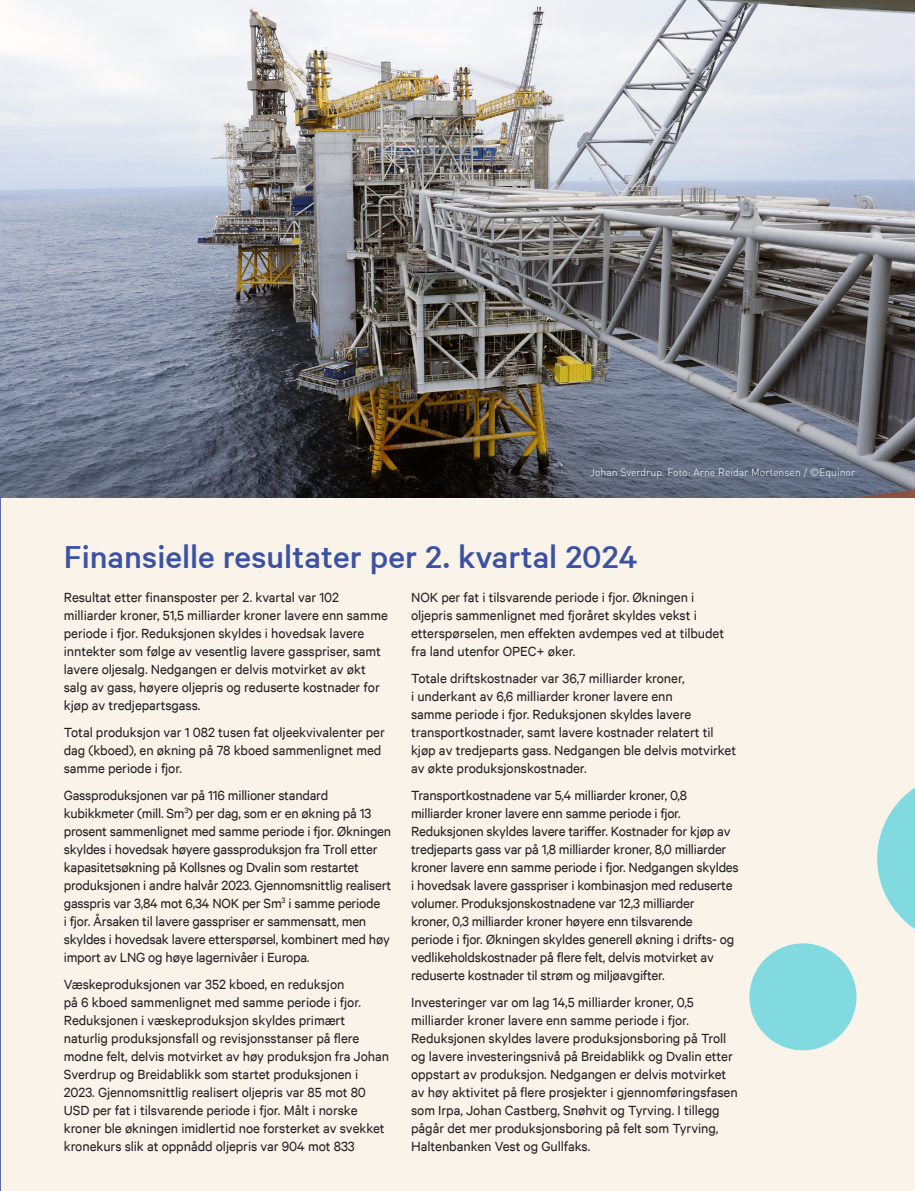
<style>
.page{position:relative;width:915px;height:1191px;background:#fff}
.page>*{position:absolute;margin:0;border:0;box-sizing:border-box;transform-origin:0 0}
.Subheadinger_stor{font:500 36px "Calibre";color:#3b51a3}
.Brødtekst{font:15px/18px "Calibre";letter-spacing:-.005em;color:#231f20}
.Bildetekst{font:300 10.5px "DIN Pro";color:#fff}
</style>
<div class="page">
<div style="left:1px;top:410px;width:913px;height:781px;background:#faf3ea"></div>
<svg style="left:0;top:497px;width:1px;height:694px"></svg>
<img style="left:0;top:0;width:914px;height:497px">
<div style="left:749px;top:943px;width:107px;height:107px;background:#81dadf;border-radius:50%"></div>
<svg style="left:877px;top:788px;width:37px;height:140px"></svg>
<p class="Bildetekst" style="left:589px;top:465px;width:267px">Johan Sverdrup. Foto: Arne Reidar Mortensen / ©Equinor</p>
<p class="Subheadinger_stor" style="left:64px;top:536px;width:574px">Finansielle resultater per 2. kvartal 2024</p>
<p class="Brødtekst" style="left:411px;top:588px;width:314px">NOK per fat i tilsvarende periode i fjor. Økningen i oljepris sammenlignet med fjoråret skyldes vekst i etterspørselen, men effekten avdempes ved at tilbudet fra land utenfor OPEC+ øker.</p>
<p class="Brødtekst" style="left:411px;top:669px;width:326px">Totale driftskostnader var 36,7 milliarder kroner,<br>i underkant av 6,6 milliarder kroner lavere enn<br>samme periode i fjor. Reduksjonen skyldes lavere transportkostnader, samt lavere kostnader relatert til kjøp av tredjeparts gass. Nedgangen ble delvis motvirket av økte produksjonskostnader.</p>
<p class="Brødtekst" style="left:411px;top:786px;width:329px">Transportkostnadene var 5,4 milliarder kroner, 0,8 milliarder kroner lavere enn samme periode i fjor.<br>Reduksjonen skyldes lavere tariffer. Kostnader for kjøp av tredjeparts gass var på 1,8 milliarder kroner, 8,0 milliarder kroner lavere enn samme periode i fjor. Nedgangen skyldes i hovedsak lavere gasspriser i kombinasjon med reduserte volumer. Produksjonskostnadene var 12,3 milliarder<br>kroner, 0,3 milliarder kroner høyere enn tilsvarende periode i fjor. Økningen skyldes generell økning i drifts- og vedlikeholdskostnader på flere felt, delvis motvirket av reduserte kostnader til strøm og miljøavgifter.</p>
<p class="Brødtekst" style="left:411px;top:993px;width:328px">Investeringer var om lag 14,5 milliarder kroner, 0,5 milliarder kroner lavere enn samme periode i fjor.<br>Reduksjonen skyldes lavere produksjonsboring på Troll og lavere investeringsnivå på Breidablikk og Dvalin etter oppstart av produksjon. Nedgangen er delvis motvirket av høy aktivitet på flere prosjekter i gjennomføringsfasen som Irpa, Johan Castberg, Snøhvit og Tyrving. I tillegg pågår det mer produksjonsboring på felt som Tyrving, Haltenbanken Vest og Gullfaks.</p>
<p class="Brødtekst" style="left:64px;top:588px;width:325px">Resultat etter finansposter per 2. kvartal var 102 milliarder kroner, 51,5 milliarder kroner lavere enn samme periode i fjor. Reduksjonen skyldes i hovedsak lavere inntekter som følge av vesentlig lavere gasspriser, samt lavere oljesalg. Nedgangen er delvis motvirket av økt salg av gass, høyere oljepris og reduserte kostnader for kjøp av tredjepartsgass.</p>
<p class="Brødtekst" style="left:64px;top:723px;width:322px">Total produksjon var 1 082 tusen fat oljeekvivalenter per dag (kboed), en økning på 78 kboed sammenlignet med samme periode i fjor.</p>
<p class="Brødtekst" style="left:64px;top:786px;width:329px">Gassproduksjonen var på 116 millioner standard kubikkmeter (mill. Sm<sup>3</sup>) per dag, som er en økning på 13 prosent sammenlignet med samme periode i fjor. Økningen skyldes i hovedsak høyere gassproduksjon fra Troll etter kapasitetsøkning på Kollsnes og Dvalin som restartet produksjonen i andre halvår 2023. Gjennomsnittlig realisert gasspris var 3,84 mot 6,34 NOK per Sm<sup>3</sup> i samme periode<br>i fjor. Årsaken til lavere gasspriser er sammensatt, men skyldes i hovedsak lavere etterspørsel, kombinert med høy import av LNG og høye lagernivåer i Europa.</p>
<p class="Brødtekst" style="left:64px;top:975px;width:327px">Væskeproduksjonen var 352 kboed, en reduksjon<br>på 6 kboed sammenlignet med samme periode i fjor.<br>Reduksjonen i væskeproduksjon skyldes primært naturlig produksjonsfall og revisjonsstanser på flere modne felt, delvis motvirket av høy produksjon fra Johan Sverdrup og Breidablikk som startet produksjonen i 2023. Gjennomsnittlig realisert oljepris var 85 mot 80<br>USD per fat i tilsvarende periode i fjor. Målt i norske kroner ble økningen imidlertid noe forsterket av svekket kronekurs slik at oppnådd oljepris var 904 mot 833</p>
</div>
